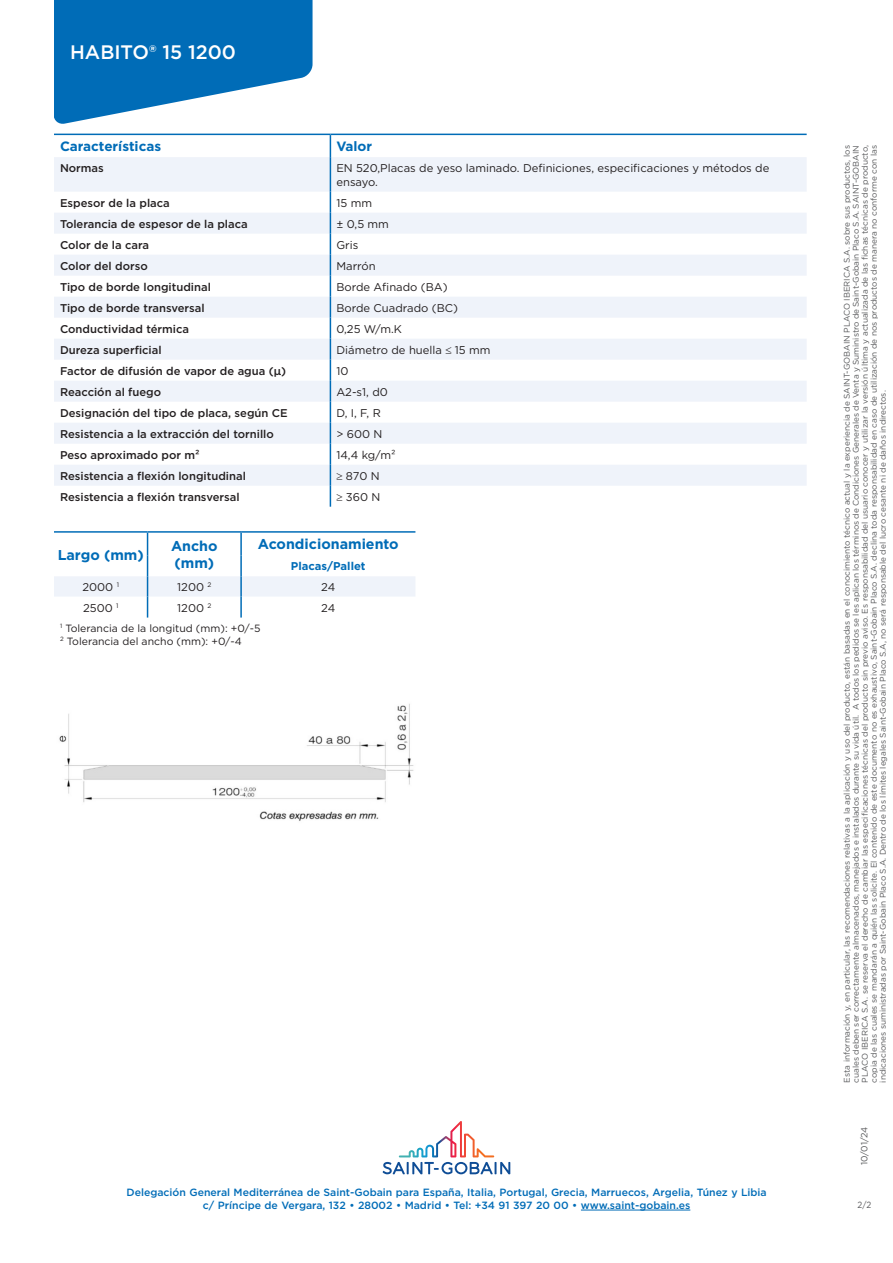
<style>
.page{position:relative;width:893px;height:1263px;background:#fff}
.page>*{position:absolute;margin:0;border:0;box-sizing:border-box;transform-origin:0 0}
.Product_Name_2{font:500 19.5px "Gotham";color:#fff}
.column_header_1_colu{font:700 14.25px/17.1px "Gotham";color:#006cb7}
.column_header_column{font:700 13.5px "Gotham";color:#006cb7}
.column_1{font:500 11.25px "Gotham";color:#231f20}
.column_2{font:11.25px/13.5px "Gotham";color:#231f20}
.column_header_2_colu{font:700 11.25px "Gotham";color:#006cb7}
.column_1-2{font:11.25px "Gotham";color:#231f20}
.column_3{font:11.25px "Gotham";color:#231f20}
.t1{font:500 10.5px/12.6px "Gotham";color:#006cb7;text-align:center}
.footnote{font:10.5px "Gotham";color:#231f20}
.t2{font:9px "Gotham";color:#57585a}
.t3{font:9px "Gotham";color:#57585a;scale:.9 1}
.t4{font:8.25px/9px "Gotham";color:#57585a;text-align:justify}
</style>
<div class="page">
<svg style="left:54px;top:0;width:259px;height:124px"></svg>
<hr style="left:581px;top:1210px;width:109px;height:1px;background:#006cb7">
<svg style="left:383px;top:1121px;width:127px;height:53px"></svg>
<svg style="left:54px;top:157px;width:753px;height:329px;fill:#eff3fa"></svg>
<hr style="left:54px;top:134px;width:276px;height:1px;background:#006cb7">
<hr style="left:330px;top:134px;width:477px;height:1px;background:#006cb7">
<svg style="left:330px;top:135px;width:1px;height:22px"></svg>
<hr style="left:330px;top:157px;width:1px;height:35px;background:#006cb7">
<svg style="left:330px;top:192px;width:1px;height:315px"></svg>
<hr style="left:54px;top:531px;width:94px;height:2px;background:#006cb7">
<hr style="left:148px;top:531px;width:93px;height:2px;background:#006cb7">
<hr style="left:241px;top:531px;width:174px;height:2px;background:#006cb7">
<svg style="left:54px;top:533px;width:361px;height:84px"></svg>
<hr style="left:240px;top:596px;width:2px;height:21px;background:#006cb7">
<img style="left:59px;top:704px;width:355px;height:117px">
<p class="Product_Name_2" style="left:70px;top:39px;width:167px">HABITO® 15 1200</p>
<p class="column_header_column" style="left:60px;top:137px;width:103px">Características</p>
<p class="column_header_column" style="left:336px;top:137px;width:37px">Valor</p>
<p class="column_1" style="left:60px;top:161px;width:45px">Normas</p>
<p class="column_2" style="left:336px;top:161px;width:434px">EN 520,Placas de yeso laminado. Definiciones, especificaciones y métodos de ensayo.</p>
<p class="column_1" style="left:60px;top:195px;width:111px">Espesor de la placa</p>
<p class="column_2" style="left:336px;top:196px;width:37px">15 mm</p>
<p class="column_1" style="left:60px;top:216px;width:189px">Tolerancia de espesor de la placa</p>
<p class="column_2" style="left:336px;top:217px;width:54px">± 0,5 mm</p>
<p class="column_1" style="left:60px;top:237px;width:91px">Color de la cara</p>
<p class="column_2" style="left:336px;top:238px;width:23px">Gris</p>
<p class="column_1" style="left:60px;top:258px;width:89px">Color del dorso</p>
<p class="column_2" style="left:336px;top:259px;width:41px">Marrón</p>
<p class="column_1" style="left:60px;top:279px;width:152px">Tipo de borde longitudinal</p>
<p class="column_2" style="left:336px;top:280px;width:113px">Borde Afinado (BA)</p>
<p class="column_1" style="left:60px;top:300px;width:146px">Tipo de borde transversal</p>
<p class="column_2" style="left:336px;top:301px;width:123px">Borde Cuadrado (BC)</p>
<p class="column_1" style="left:60px;top:321px;width:131px">Conductividad térmica</p>
<p class="column_2" style="left:336px;top:322px;width:67px">0,25 W/m.K</p>
<p class="column_1" style="left:60px;top:342px;width:103px">Dureza superficial</p>
<p class="column_2" style="left:336px;top:343px;width:156px">Diámetro de huella ≤ 15 mm</p>
<p class="column_1" style="left:60px;top:363px;width:228px">Factor de difusión de vapor de agua (μ)</p>
<p class="column_2" style="left:336px;top:364px;width:14px">10</p>
<p class="column_1" style="left:60px;top:384px;width:103px">Reacción al fuego</p>
<p class="column_2" style="left:336px;top:385px;width:53px">A2-s1, d0</p>
<p class="column_1" style="left:60px;top:405px;width:229px">Designación del tipo de placa, según CE</p>
<p class="column_2" style="left:336px;top:406px;width:46px">D, I, F, R</p>
<p class="column_1" style="left:60px;top:426px;width:215px">Resistencia a la extracción del tornillo</p>
<p class="column_2" style="left:336px;top:427px;width:48px">&gt; 600 N</p>
<p class="column_1" style="left:60px;top:447px;width:141px">Peso aproximado por m²</p>
<p class="column_2" style="left:336px;top:448px;width:61px">14,4 kg/m²</p>
<p class="column_1" style="left:60px;top:468px;width:187px">Resistencia a flexión longitudinal</p>
<p class="column_2" style="left:336px;top:469px;width:45px">≥ 870 N</p>
<p class="column_1" style="left:60px;top:489px;width:181px">Resistencia a flexión transversal</p>
<p class="column_2" style="left:336px;top:490px;width:46px">≥ 360 N</p>
<p class="column_header_1_colu" style="left:58px;top:546px;width:88px">Largo (mm)</p>
<p class="column_header_1_colu" style="left:171px;top:538px;width:48px">Ancho (mm)</p>
<p class="column_header_1_colu" style="left:258px;top:536px;width:142px">Acondicionamiento</p>
<p class="column_header_2_colu" style="left:291px;top:559px;width:76px">Placas/Pallet</p>
<p class="column_1-2" style="left:82px;top:579px;width:38px">2000 <sup>1</sup></p>
<p class="column_2" style="left:177px;top:580px;width:36px">1200 <sup>2</sup></p>
<p class="column_3" style="left:321px;top:579px;width:15px">24</p>
<p class="column_1-2" style="left:83px;top:600px;width:37px">2500 <sup>1</sup></p>
<p class="column_2" style="left:177px;top:601px;width:36px">1200 <sup>2</sup></p>
<p class="column_3" style="left:321px;top:600px;width:15px">24</p>
<p class="footnote" style="left:60px;top:621px;width:202px"><sup>1</sup> Tolerancia de la longitud (mm): +0/-5</p>
<p class="footnote" style="left:60px;top:634px;width:183px"><sup>2</sup> Tolerancia del ancho (mm): +0/-4</p>
<p class="t1" style="left:127px;top:1186px;width:642px">Delegación General Mediterránea de Saint-Gobain para España, Italia, Portugal, Grecia, Marruecos, Argelia, Túnez y Libia c/ Príncipe de Vergara, 132 • 28002 • Madrid • Tel: +34 91 397 20 00 • www.saint-gobain.es</p>
<p class="t4" style="left:842px;top:1082px;width:939px;rotate:-90deg">Esta información y, en particular, las recomendaciones relativas a la aplicación y uso del producto, están basadas en el conocimiento técnico actual y la experiencia de SAINT-GOBAIN PLACO IBERICA S.A. sobre sus productos, los cuales deben ser correctamente almacenados, manejados e instalados durante su vida útil. A todos los pedidos se les aplican los términos de Condiciones Generales de Venta y Suministro de Saint-Gobain Placo S.A. SAINT-GOBAIN PLACO IBERICA S.A. se reserva el derecho de cambiar las especificaciones técnicas del producto sin previo aviso. Es responsabilidad del usuario conocer y utilizar la versión última y actualizada de las fichas técnicas de producto, copia de las cuales se mandarán a quién las solicite. El contenido de este documento no es exhaustivo, Saint-Gobain Placo S.A. declina toda responsabilidad en caso de utilización de nos productos de manera no conforme con las indicaciones suministradas por Saint-Gobain Placo S.A. Dentro de los límites legales Saint-Gobain Placo S.A, no será responsable del lucro cesante ni de daños indirectos.</p>
<p class="t2" style="left:858px;top:1165px;width:40px;rotate:-90deg">10/01/24</p>
<p class="t3" style="left:858px;top:1199px;width:17px">2/2</p>
</div>
